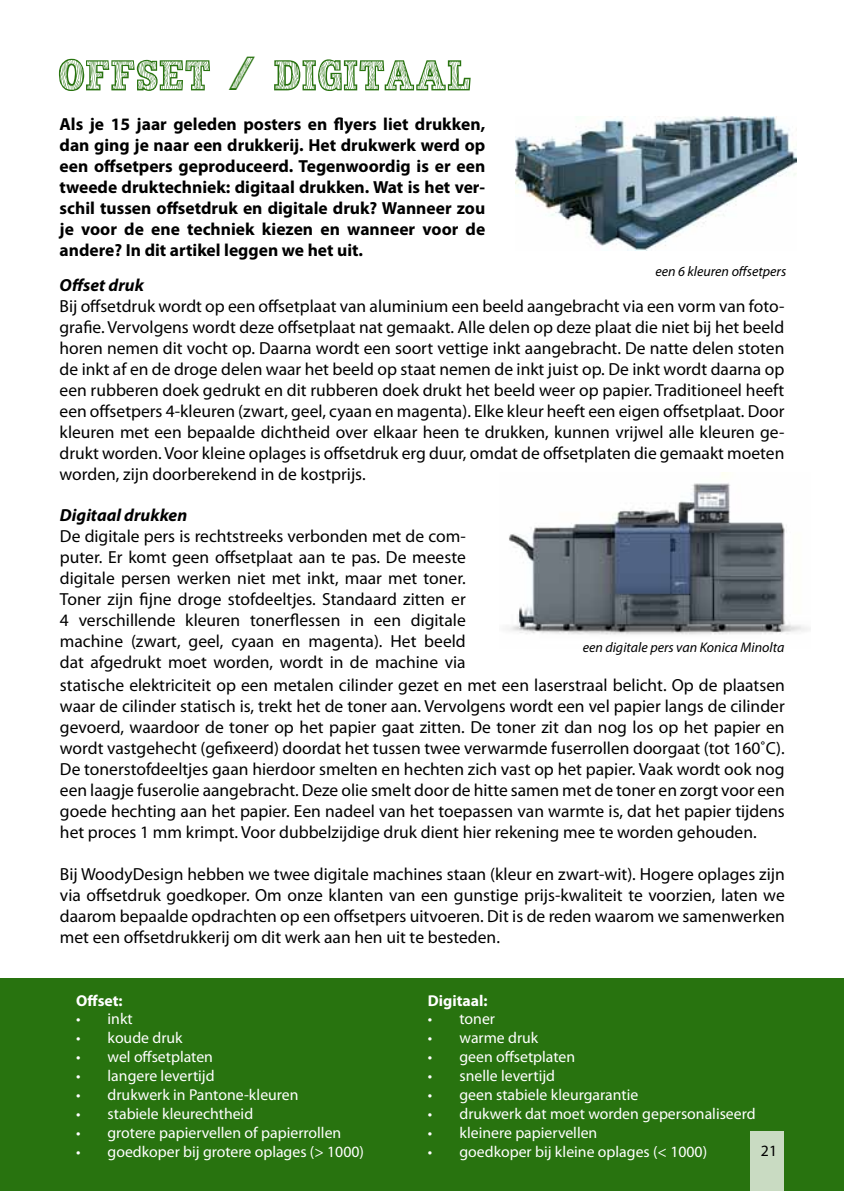
<style>
.page{position:relative;width:844px;height:1191px;background:#fff}
.page>*{position:absolute;margin:0;border:0;box-sizing:border-box;transform-origin:0 0}
.t1{font:56px "Wood Look";color:#28730f}
.t2{font:17.5px/21px "Myriad Pro";color:#000;text-align:justify}
.t3{font:700 17.5px/21px "Myriad Pro";color:#000;text-align:justify}
.t4{font:italic 700 17.5px "Myriad Pro";color:#000}
.t5{font:15.75px "Myriad Pro";color:#fff}
.t6{font:700 15.75px "Myriad Pro";color:#fff}
.t7{font:15.75px "Myriad Pro";color:#000}
.t8{font:italic 14px "Myriad Pro";color:#000}
.s1{font-size:40.25px}
</style>
<div class="page">
<div style="left:0;top:978px;width:843px;height:213px;background:#28730f"></div>
<img style="left:515px;top:117px;width:281px;height:134px">
<img style="left:507px;top:473px;width:303px;height:162px">
<div style="left:750px;top:1131px;width:34px;height:60px;background:#c9dbc2"></div>
<h1 class="t1" style="left:58px;top:39px;width:415px">offset <span class="s1">/</span> digitaal</h1>
<p class="t3" style="left:60px;top:113px;width:427px">Als je 15 jaar geleden posters en flyers liet drukken, dan ging je naar een drukkerij. Het drukwerk werd op een offsetpers geproduceerd. Tegenwoordig is er een tweede druktechniek: digitaal drukken. Wat is het ver&shy;schil tussen offsetdruk en digitale druk? Wanneer zou je voor de ene techniek kiezen en wanneer voor de andere? In dit artikel leggen we het uit.</p>
<p class="t8" style="left:655px;top:263px;width:132px">een 6 kleuren offsetpers</p>
<p class="t4" style="left:60px;top:273px;width:86px">Offset druk</p>
<p class="t2" style="left:60px;top:295px;width:726px">Bij offsetdruk wordt op een offsetplaat van aluminium een beeld aangebracht via een vorm van foto&shy;grafie. Vervolgens wordt deze offsetplaat nat gemaakt. Alle delen op deze plaat die niet bij het beeld horen nemen dit vocht op. Daarna wordt een soort vettige inkt aangebracht. De natte delen stoten de inkt af en de droge delen waar het beeld op staat nemen de inkt juist op. De inkt wordt daarna op een rubberen doek gedrukt en dit rubberen doek drukt het beeld weer op papier. Traditioneel heeft een offsetpers 4-kleuren (zwart, geel, cyaan en magenta). Elke kleur heeft een eigen offsetplaat. Door kleuren met een bepaalde dichtheid over elkaar heen te drukken, kunnen vrijwel alle kleuren ge&shy;drukt worden. Voor kleine oplages is offsetdruk erg duur, omdat de offsetplaten die gemaakt moeten worden, zijn doorberekend in de kostprijs.</p>
<p class="t4" style="left:60px;top:503px;width:129px">Digitaal drukken</p>
<p class="t2" style="left:60px;top:525px;width:407px">De digitale pers is rechtstreeks verbonden met de com&shy;puter. Er komt geen offsetplaat aan te pas. De meeste digitale persen werken niet met inkt, maar met toner.<br>Toner zijn fijne droge stofdeeltjes. Standaard zitten er 4 verschillende kleuren tonerflessen in een digitale machine (zwart, geel, cyaan en magenta). Het beeld dat afgedrukt moet worden, wordt in de machine via</p>
<p class="t8" style="left:582px;top:639px;width:203px">een digitale pers van Konica Minolta</p>
<p class="t2" style="left:60px;top:674px;width:726px">statische elektriciteit op een metalen cilinder gezet en met een laserstraal belicht. Op de plaatsen waar de cilinder statisch is, trekt het de toner aan. Vervolgens wordt een vel papier langs de cilinder gevoerd, waardoor de toner op het papier gaat zitten. De toner zit dan nog los op het papier en wordt vastgehecht (gefixeerd) doordat het tussen twee verwarmde fuserrollen doorgaat (tot 160˚C).<br>De tonerstofdeeltjes gaan hierdoor smelten en hechten zich vast op het papier. Vaak wordt ook nog een laagje fuserolie aangebracht. Deze olie smelt door de hitte samen met de toner en zorgt voor een goede hechting aan het papier. Een nadeel van het toepassen van warmte is, dat het papier tijdens het proces 1 mm krimpt. Voor dubbelzijdige druk dient hier rekening mee te worden gehouden.</p>
<p class="t2" style="left:60px;top:863px;width:726px">Bij WoodyDesign hebben we twee digitale machines staan (kleur en zwart-wit). Hogere oplages zijn via offsetdruk goedkoper. Om onze klanten van een gunstige prijs-kwaliteit te voorzien, laten we daarom bepaalde opdrachten op een offsetpers uitvoeren. Dit is de reden waarom we samenwerken met een offsetdrukkerij om dit werk aan hen uit te besteden.</p>
<p class="t6" style="left:76px;top:990px;width:48px">Offset:</p>
<p class="t5" style="left:76px;top:1009px;width:58px">• inkt</p>
<p class="t5" style="left:76px;top:1028px;width:108px">• koude druk</p>
<p class="t5" style="left:76px;top:1047px;width:138px">• wel offsetplaten</p>
<p class="t5" style="left:76px;top:1066px;width:140px">• langere levertijd</p>
<p class="t5" style="left:76px;top:1085px;width:224px">• drukwerk in Pantone-kleuren</p>
<p class="t5" style="left:76px;top:1104px;width:178px">• stabiele kleurechtheid</p>
<p class="t5" style="left:76px;top:1122px;width:267px">• grotere papiervellen of papierrollen</p>
<p class="t5" style="left:76px;top:1141px;width:289px">• goedkoper bij grotere oplages (&gt; 1000)</p>
<p class="t6" style="left:428px;top:990px;width:61px">Digitaal:</p>
<p class="t5" style="left:428px;top:1009px;width:69px">• toner</p>
<p class="t5" style="left:428px;top:1028px;width:112px">• warme druk</p>
<p class="t5" style="left:428px;top:1047px;width:149px">• geen offsetplaten</p>
<p class="t5" style="left:428px;top:1066px;width:129px">• snelle levertijd</p>
<p class="t5" style="left:428px;top:1085px;width:212px">• geen stabiele kleurgarantie</p>
<p class="t5" style="left:428px;top:1104px;width:329px">• drukwerk dat moet worden gepersonaliseerd</p>
<p class="t5" style="left:428px;top:1122px;width:171px">• kleinere papiervellen</p>
<p class="t5" style="left:428px;top:1141px;width:281px">• goedkoper bij kleine oplages (&lt; 1000)</p>
<p class="t7" style="left:760px;top:1140px;width:18px">21</p>
</div>
